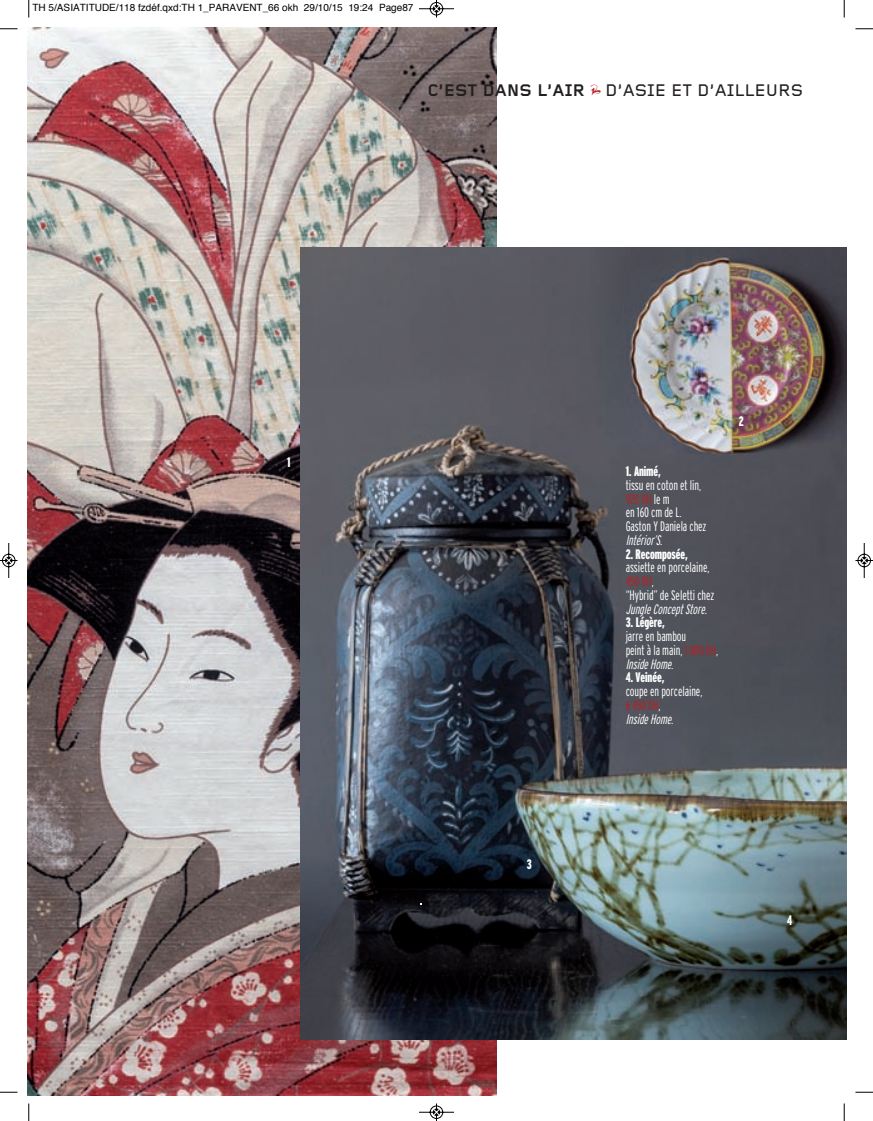
<style>
.page{position:relative;width:873px;height:1121px;background:#fff}
.page>*{position:absolute;margin:0;border:0;box-sizing:border-box;transform-origin:0 0}
.t1{font:500 17.5px "Foundry Gridnik";color:#231f20}
.t2{font:300 extra-condensed 13.75px/13.8px "Interstate";letter-spacing:-.005em;color:#fff}
.t3{font:900 extra-condensed 13.75px "Interstate";letter-spacing:-.01em;color:#fff}
.t4{font:italic 300 extra-condensed 13.75px "Interstate";color:#fff}
.t5{font:10px "Helvetica";color:#000}
.s1{font-weight:700}
.s2{color:#b62024}
.s3{font-style:italic}
</style>
<div class="page">
<img style="left:28px;top:28px;width:468px;height:1067px">
<img style="left:301px;top:247px;width:545px;height:792px">
<svg style="left:28px;top:0;width:2px;height:18px"></svg>
<svg style="left:0;top:28px;width:18px;height:2px"></svg>
<svg style="left:843px;top:0;width:1px;height:18px"></svg>
<svg style="left:855px;top:28px;width:17px;height:2px"></svg>
<svg style="left:28px;top:1103px;width:2px;height:17px"></svg>
<svg style="left:0;top:1091px;width:18px;height:2px"></svg>
<svg style="left:843px;top:1103px;width:1px;height:17px"></svg>
<svg style="left:855px;top:1091px;width:17px;height:2px"></svg>
<svg style="left:419px;top:0;width:35px;height:18px"></svg>
<svg style="left:419px;top:1103px;width:35px;height:17px"></svg>
<svg style="left:0;top:543px;width:18px;height:35px"></svg>
<svg style="left:855px;top:543px;width:17px;height:35px"></svg>
<p class="t5" style="left:32px;top:4px;width:382px">TH 5/ASIATITUDE/118 fzdéf.qxd:TH 1_PARAVENT_66 okh 29/10/15 19:24 Page87</p>
<p class="t1" style="left:427px;top:84px;width:377px"><span class="s1">C’EST DANS L’AIR</span> D’ASIE ET D’AILLEURS</p>
<p class="t3" style="left:287px;top:454px;width:5px">1</p>
<p class="t3" style="left:526px;top:856px;width:7px">3</p>
<p class="t3" style="left:625px;top:463px;width:37px">1. Animé,</p>
<p class="t2" style="left:625px;top:478px;width:82px">tissu en coton et lin,<br><span class="s2">920 DH</span> le m<br>en 160 cm de L.<br>Gaston Y Daniela chez</p>
<p class="t4" style="left:625px;top:532px;width:40px">Intérior’S.</p>
<p class="t3" style="left:625px;top:546px;width:64px">2. Recomposée,</p>
<p class="t2" style="left:625px;top:560px;width:90px">assiette en porcelaine,<br><span class="s2">450 DH</span>,<br>“Hybrid” de Seletti chez</p>
<p class="t4" style="left:625px;top:601px;width:85px">Jung le ConceptStore.</p>
<p class="t3" style="left:625px;top:614px;width:41px">3. Légère,</p>
<p class="t2" style="left:625px;top:629px;width:94px">jarre en bambou<br>peint à la main, <span class="s2">1 800 DH</span>,<br><span class="s3">Inside Home.</span></p>
<p class="t3" style="left:625px;top:669px;width:40px">4. Veinée,</p>
<p class="t2" style="left:625px;top:684px;width:78px">coupe en porcelaine,<br><span class="s2">6 450 DH</span>,<br><span class="s3">Inside Home.</span></p>
<p class="t3" style="left:739px;top:413px;width:6px">2</p>
<p class="t3" style="left:787px;top:912px;width:6px">4</p>
</div>
